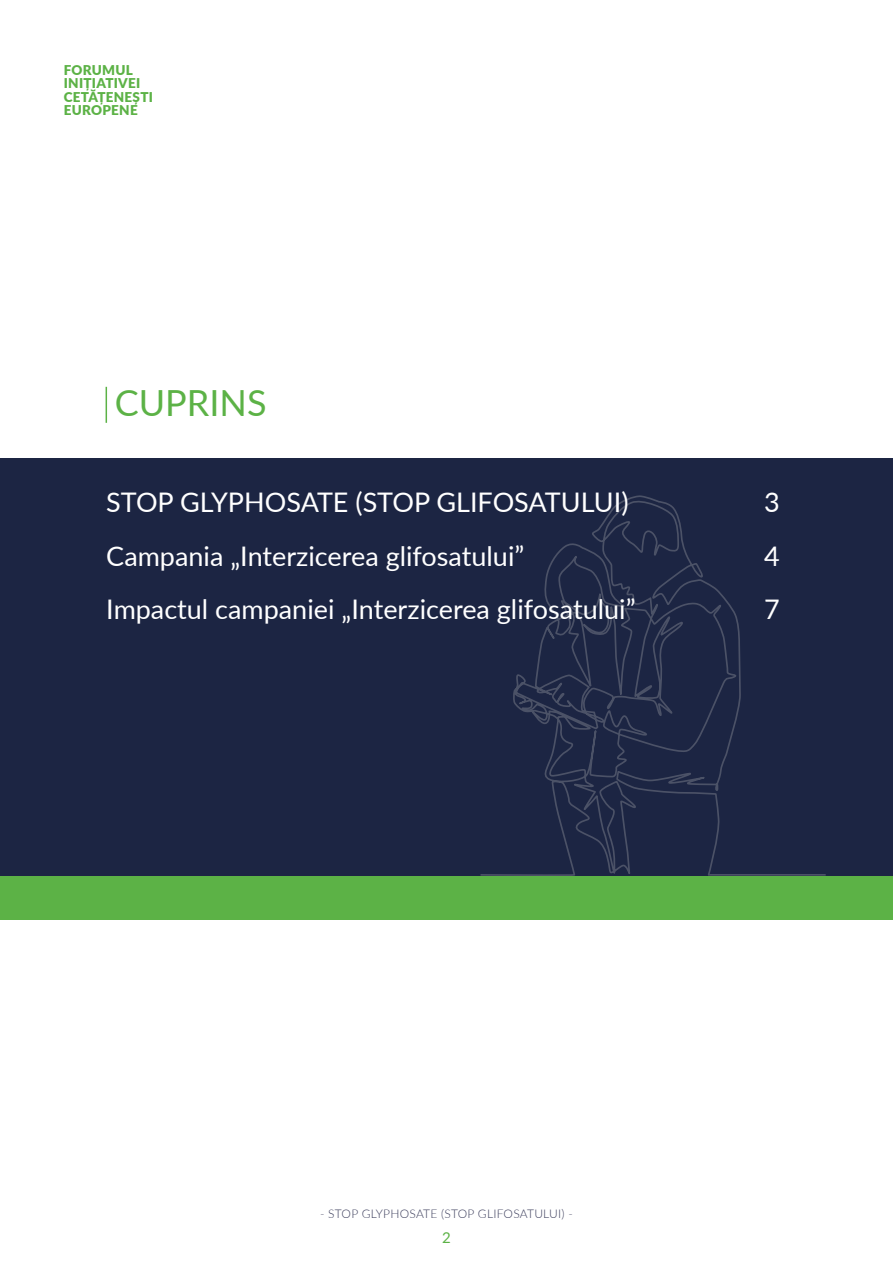
<style>
.page{position:relative;width:893px;height:1263px;background:#fff}
.page>*{position:absolute;margin:0;border:0;box-sizing:border-box;transform-origin:0 0}
.t1{font:36px "Lato";color:#5cb246}
.t2{font:27px "Lato";color:#fff}
.t3{font:15px "Lato";color:#5cb246}
.t4{font:900 13.5px/13.5px "Lato";letter-spacing:.02em;color:#5cb246}
.t5{font:300 12px "Lato";letter-spacing:.02em;color:#3c3e5c}
</style>
<div class="page">
<div style="left:0;top:459px;width:893px;height:417px;background:#1c2543"></div>
<svg style="left:480px;top:495px;width:346px;height:381px"></svg>
<div style="left:0;top:876px;width:893px;height:43px;background:#5cb246"></div>
<hr style="left:106px;top:387px;width:1px;height:36px;background:#5cb246">
<p class="t4" style="left:64px;top:62px;width:91px">FORUMUL<br>INIȚIATIVEI<br>CETĂȚENEȘTI<br>EUROPENE</p>
<h1 class="t1" style="left:115px;top:377px;width:153px">CUPRINS</h1>
<p class="t2" style="left:106px;top:483px;width:524px">STOP GLYPHOSATE (STOP GLIFOSATULUI)</p>
<p class="t2" style="left:764px;top:483px;width:17px">3</p>
<p class="t2" style="left:106px;top:536px;width:419px">Campania „Interzicerea glifosatului”</p>
<p class="t2" style="left:764px;top:536px;width:17px">4</p>
<p class="t2" style="left:106px;top:590px;width:531px">Impactul campaniei „Interzicerea glifosatului”</p>
<p class="t2" style="left:764px;top:590px;width:17px">7</p>
<p class="t5" style="left:320px;top:1206px;width:254px">- STOP GLYPHOSATE (STOP GLIFOSATULUI) -</p>
<p class="t3" style="left:442px;top:1227px;width:10px">2</p>
</div>
